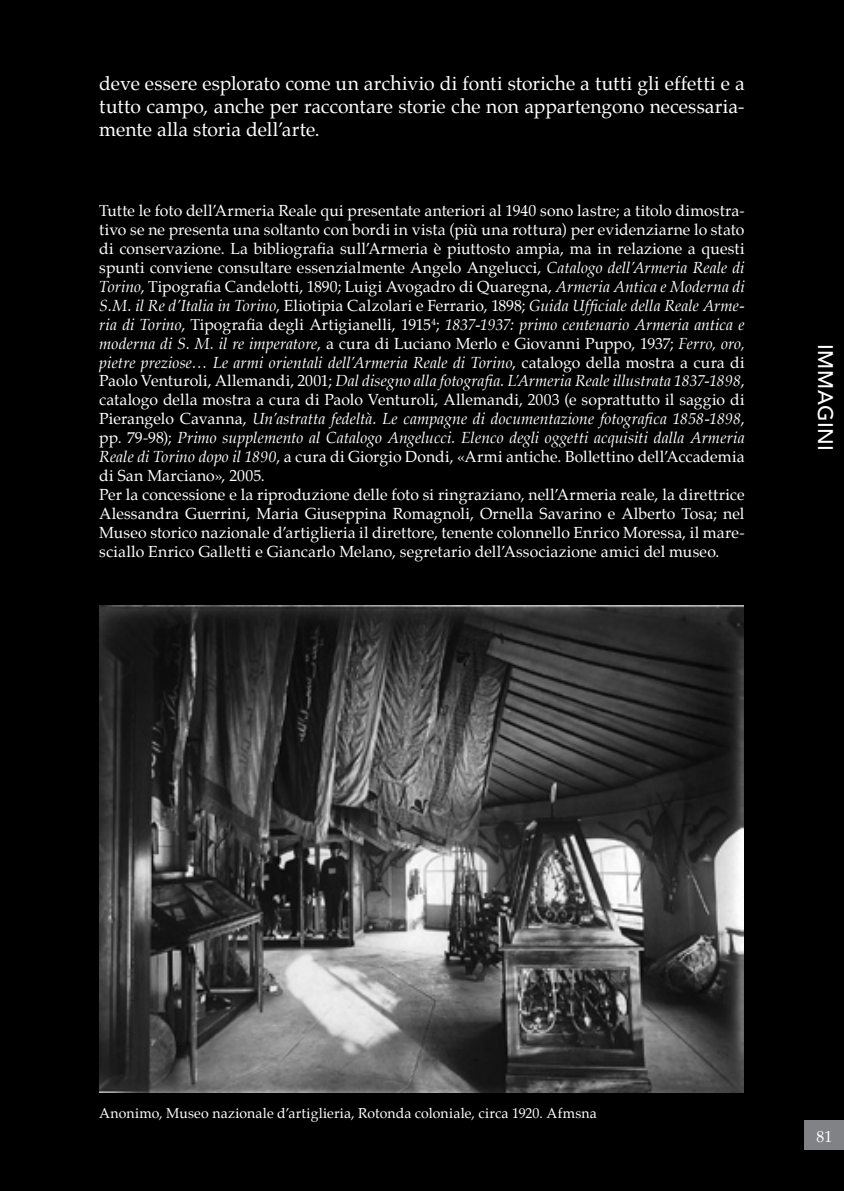
<style>
.page{position:relative;width:844px;height:1191px;background:#fff}
.page>*{position:absolute;margin:0;border:0;box-sizing:border-box;transform-origin:0 0}
.t1{font:500 21px "Avenir";letter-spacing:.025em;color:#fff}
.t2{font:19.25px/23.1px "Palatino";letter-spacing:.005em;color:#fff;text-align:justify}
.t3{font:15.75px/18.9px "Palatino";letter-spacing:.005em;color:#fff}
.t4{font:14px "Palatino";letter-spacing:.01em;color:#fff}
.s1{font-style:italic}
</style>
<div class="page">
<div style="left:0;top:0;width:843px;height:1191px;background:#000"></div>
<div style="left:804px;top:1120px;width:39px;height:30px;background:#808285"></div>
<img style="left:99px;top:605px;width:644px;height:487px">
<p class="t2" style="left:99px;top:72px;width:646px">deve essere esplorato come un archivio di fonti storiche a tutti gli effetti e a tutto campo, anche per raccontare storie che non appartengono necessaria&shy;mente alla storia dell’arte.</p>
<p class="t3" style="left:99px;top:201px;width:646px">Tutte le foto dell’Armeria Reale qui presentate anteriori al 1940 sono lastre; a titolo dimostra&shy;tivo se ne presenta una soltanto con bordi in vista (più una rottura) per evidenziarne lo stato di conservazione. La bibliografia sull’Armeria è piuttosto ampia, ma in relazione a questi spunti conviene consultare essenzialmente Angelo Angelucci, <span class="s1">Catalogo dell’Armeria Reale di Torino</span>, Tipografia Candelotti, 1890; Luigi Avogadro di Quaregna, <span class="s1">Armeria Antica e Moderna di S.M. il Re d’Italia in Torino</span>, Eliotipia Calzolari e Ferrario, 1898; <span class="s1">Guida Ufficiale della Reale Arme&shy;ria di Torino</span>, Tipografia degli Artigianelli, 1915<sup>4</sup>; <span class="s1">1837-1937: primo centenario Armeria antica e moderna di S. M. il re imperatore</span>, a cura di Luciano Merlo e Giovanni Puppo, 1937; <span class="s1">Ferro, oro, pietre preziose… Le armi orientali dell’Armeria Reale di Torino</span>, catalogo della mostra a cura di Paolo Venturoli, Allemandi, 2001; <span class="s1">Dal disegno alla fotografia. L’Armeria Reale illustrata 1837-1898</span>, catalogo della mostra a cura di Paolo Venturoli, Allemandi, 2003 (e soprattutto il saggio di Pierangelo Cavanna, <span class="s1">Un’astratta fedeltà. Le campagne di documentazione fotografica 1858-1898</span>, pp. 79-98); <span class="s1">Primo supplemento al Catalogo Angelucci. Elenco degli oggetti acquisiti dalla Armeria Reale di Torino dopo il 1890</span>, a cura di Giorgio Dondi, «Armi antiche. Bollettino dell’Accademia di San Marciano», 2005.<br>Per la concessione e la riproduzione delle foto si ringraziano, nell’Armeria reale, la direttrice Alessandra Guerrini, Maria Giuseppina Romagnoli, Ornella Savarino e Alberto Tosa; nel Museo storico nazionale d’artiglieria il direttore, tenente colonnello Enrico Moressa, il mare&shy;sciallo Enrico Galletti e Giancarlo Melano, segretario dell’Associazione amici del museo.</p>
<h1 class="t1" style="left:837px;top:344px;width:108px;rotate:90deg">IMMAGINI</h1>
<p class="t4" style="left:99px;top:1101px;width:499px">Anonimo, Museo nazionale d’artiglieria, Rotonda coloniale, circa 1920. Afmsna</p>
<p class="t3" style="left:816px;top:1127px;width:17px">81</p>
</div>
